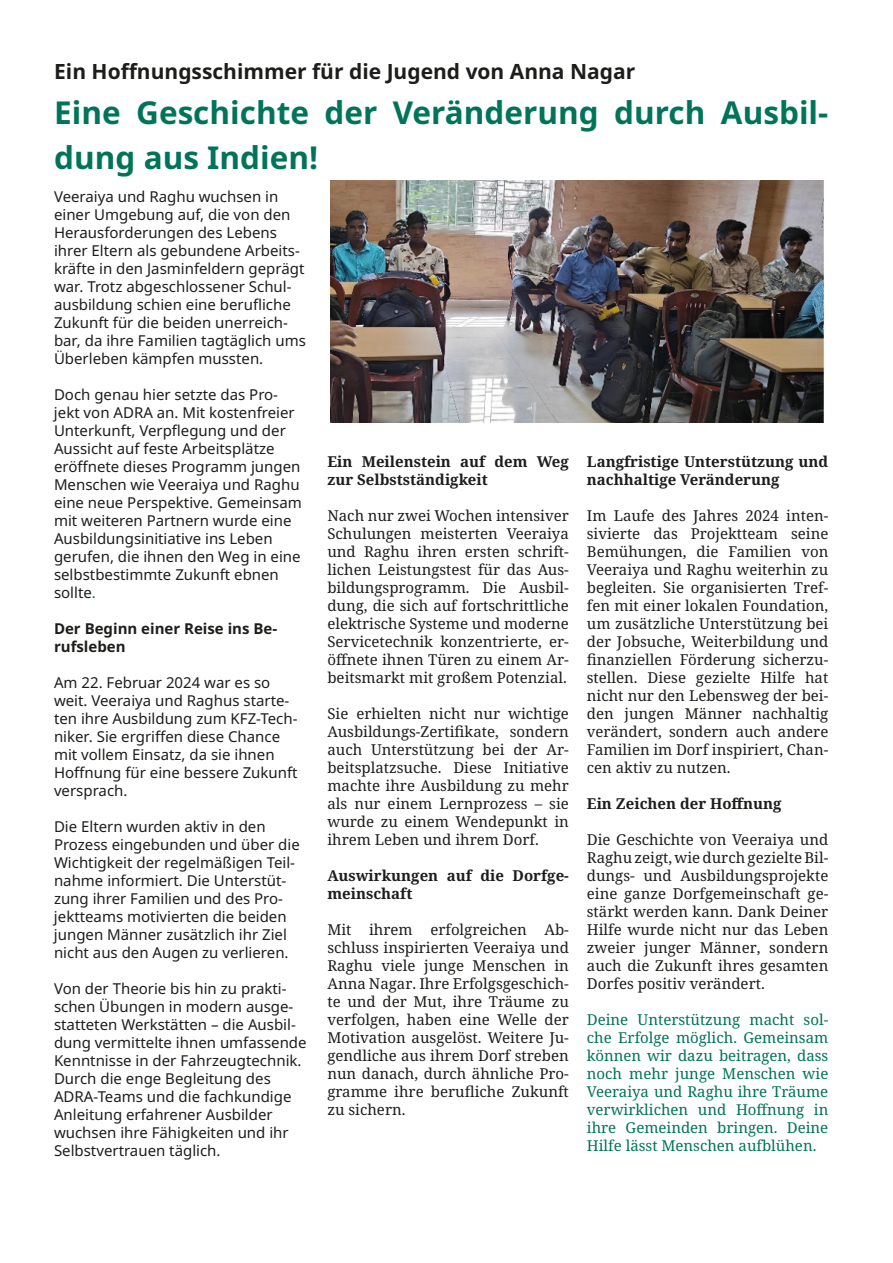
<style>
.page{position:relative;width:893px;height:1263px;background:#fff}
.page>*{position:absolute;margin:0;border:0;box-sizing:border-box;transform-origin:0 0}
.t1{font:700 31.5px/45px "Noto Sans";color:#007459}
.t2{font:700 21px "Noto Sans";color:#1d1d1b}
.t3{font:15px/18px "Noto Serif";color:#1d1d1b;text-align:justify}
.t4{font:15px/18px "Noto Sans";color:#1d1d1b}
.t5{font:15px/18px "Noto Serif";color:#007459;text-align:justify}
.t6{font:700 15px/18px "Noto Serif";color:#1d1d1b}
.t7{font:700 15px/18px "Noto Sans";color:#1d1d1b}
.s1{color:#007459}
</style>
<div class="page">
<img style="left:331px;top:180px;width:494px;height:242px">
<h2 class="t2" style="left:54px;top:56px;width:583px">Ein Hoffnungsschimmer für die Jugend von Anna Nagar</h2>
<h1 class="t1" style="left:54px;top:91px;width:776px">Eine Geschichte der Veränderung durch Ausbil&shy;dung aus Indien!</h1>
<p class="t4" style="left:54px;top:189px;width:253px">Veeraiya und Raghu wuchsen in einer Umgebung auf, die von den Herausforderungen des Lebens ihrer Eltern als gebundene Arbeits&shy;kräfte in den Jasminfeldern geprägt war. Trotz abgeschlossener Schul&shy;ausbildung schien eine berufliche Zukunft für die beiden unerreich&shy;bar, da ihre Familien tagtäglich ums Überleben kämpfen mussten.</p>
<p class="t4" style="left:54px;top:387px;width:249px">Doch genau hier setzte das Pro&shy;jekt von ADRA an. Mit kostenfreier<br>Unterkunft, Verpflegung und der<br>Aussicht auf feste Arbeitsplätze eröffnete dieses Programm jungen<br>Menschen wie Veeraiya und Raghu eine neue Perspektive. Gemeinsam mit weiteren Partnern wurde eine<br>Ausbildungsinitiative ins Leben gerufen, die ihnen den Weg in eine selbstbestimmte Zukunft ebnen sollte<span class="s1">.</span></p>
<p class="t7" style="left:54px;top:620px;width:225px">Der Beginn einer Reise ins Be&shy;rufsleben</p>
<p class="t4" style="left:54px;top:675px;width:245px">Am 22. Februar 2024 war es so weit. Veeraiya und Raghus starte&shy;ten ihre Ausbildung zum KFZ-Tech&shy;niker. Sie ergriffen diese Chance mit vollem Einsatz, da sie ihnen<br>Hoffnung für eine bessere Zukunft versprach.</p>
<p class="t4" style="left:54px;top:819px;width:247px">Die Eltern wurden aktiv in den Prozess eingebunden und über die Wichtigkeit der regelmäßigen Teil&shy;nahme informiert. Die Unterstüt&shy;zung ihrer Familien und des Pro&shy;jektteams motivierten die beiden jungen Männer zusätzlich ihr Ziel nicht aus den Augen zu verlieren.</p>
<p class="t4" style="left:54px;top:981px;width:254px">Von der Theorie bis hin zu prakti&shy;schen Übungen in modern ausge&shy;statteten Werkstätten – die Ausbil&shy;dung vermittelte ihnen umfassende<br>Kenntnisse in der Fahrzeugtechnik.<br>Durch die enge Begleitung des<br>ADRA-Teams und die fachkundige<br>Anleitung erfahrener Ausbilder wuchsen ihre Fähigkeiten und ihr<br>Selbstvertrauen täglich.</p>
<p class="t6" style="left:327px;top:454px;width:243px">Ein Meilenstein auf dem Weg zur Selbstständigkeit</p>
<p class="t3" style="left:327px;top:508px;width:243px">Nach nur zwei Wochen intensiver Schulungen meisterten Veeraiya und Raghu ihren ersten schrift&shy;lichen Leistungstest für das Aus&shy;bildungsprogramm. Die Ausbil&shy;dung, die sich auf fortschrittliche elektrische Systeme und moderne Servicetechnik konzentrierte, er&shy;öffnete ihnen Türen zu einem Ar&shy;beitsmarkt mit großem Potenzial.</p>
<p class="t3" style="left:327px;top:706px;width:243px">Sie erhielten nicht nur wichtige Ausbildungs-Zertifikate, sondern auch Unterstützung bei der Ar&shy;beitsplatzsuche. Diese Initiative machte ihre Ausbildung zu mehr als nur einem Lernprozess – sie wurde zu einem Wendepunkt in ihrem Leben und ihrem Dorf.</p>
<p class="t6" style="left:327px;top:868px;width:243px">Auswirkungen auf die Dorfge&shy;meinschaft</p>
<p class="t3" style="left:327px;top:922px;width:243px">Mit ihrem erfolgreichen Ab&shy;schluss inspirierten Veeraiya und Raghu viele junge Menschen in Anna Nagar. Ihre Erfolgsgeschich&shy;te und der Mut, ihre Träume zu verfolgen, haben eine Welle der Motivation ausgelöst. Weitere Ju&shy;gendliche aus ihrem Dorf streben nun danach, durch ähnliche Pro&shy;gramme ihre berufliche Zukunft zu sichern.</p>
<p class="t6" style="left:587px;top:454px;width:243px">Langfristige Unterstützung und nachhaltige Veränderung</p>
<p class="t3" style="left:587px;top:508px;width:243px">Im Laufe des Jahres 2024 inten&shy;sivierte das Projektteam seine Bemühungen, die Familien von Veeraiya und Raghu weiterhin zu begleiten. Sie organisierten Tref&shy;fen mit einer lokalen Foundation, um zusätzliche Unterstützung bei der Jobsuche, Weiterbildung und finanziellen Förderung sicherzu&shy;stellen. Diese gezielte Hilfe hat nicht nur den Lebensweg der bei&shy;den jungen Männer nachhaltig verändert, sondern auch andere Familien im Dorf inspiriert, Chan&shy;cen aktiv zu nutzen.</p>
<p class="t6" style="left:587px;top:795px;width:196px">Ein Zeichen der Hoffnung</p>
<p class="t3" style="left:587px;top:832px;width:243px">Die Geschichte von Veeraiya und Raghu zeigt, wie durch gezielte Bil&shy;dungs- und Ausbildungsprojekte eine ganze Dorfgemeinschaft ge&shy;stärkt werden kann. Dank Deiner Hilfe wurde nicht nur das Leben zweier junger Männer, sondern auch die Zukunft ihres gesamten Dorfes positiv verändert.</p>
<p class="t5" style="left:587px;top:1012px;width:243px">Deine Unterstützung macht sol&shy;che Erfolge möglich. Gemeinsam können wir dazu beitragen, dass noch mehr junge Menschen wie Veeraiya und Raghu ihre Träume verwirklichen und Hoffnung in ihre Gemeinden bringen. Deine Hilfe lässt Menschen aufblühen.</p>
</div>
